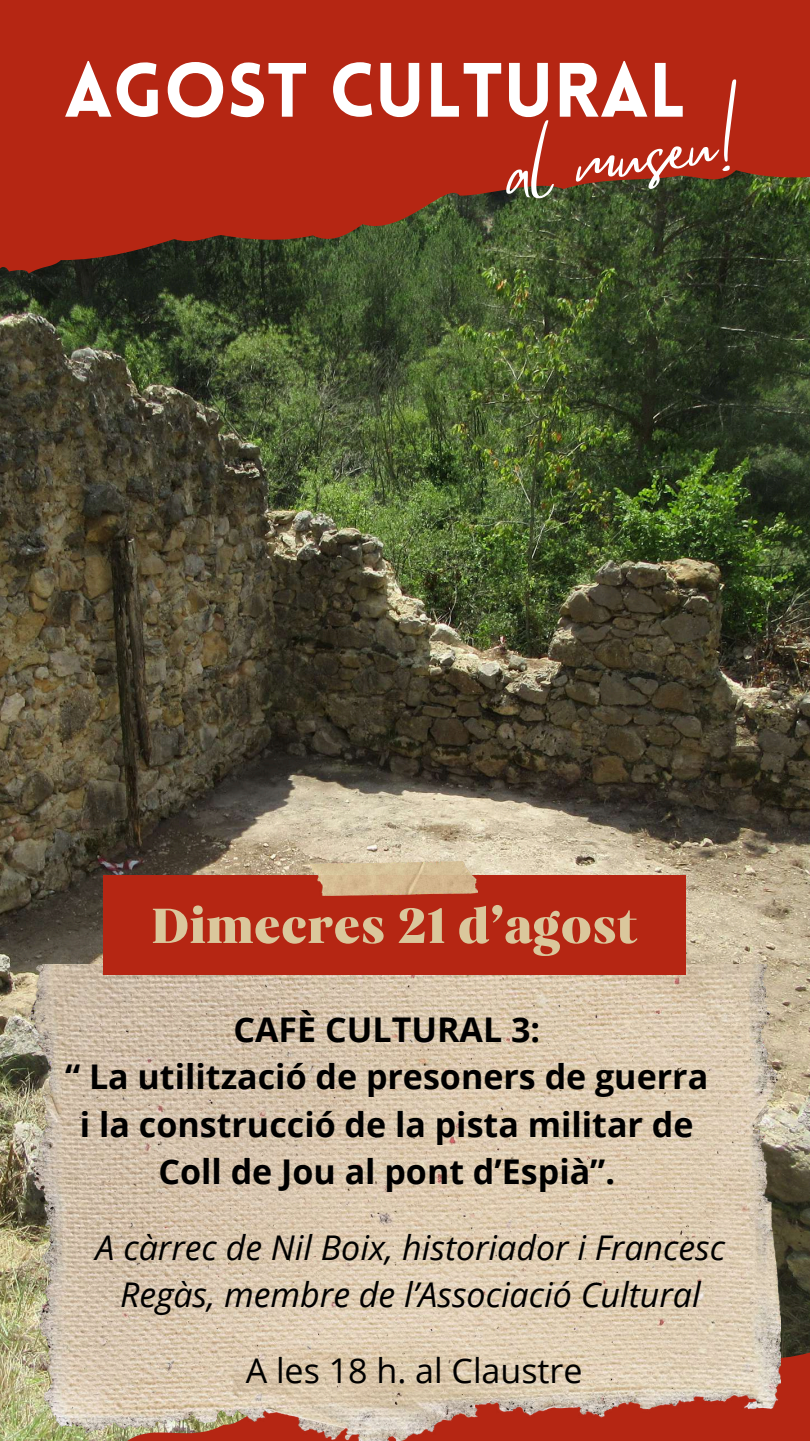
<style>
.page{position:relative;width:810px;height:1441px;background:#fff}
.page>*{position:absolute;margin:0;border:0;box-sizing:border-box;transform-origin:0 0}
.t1{font:900 75.2px "Lovelo";color:#fff}
.t2{font:67.3px "Mistrully";color:#fff}
.t3{font:50.3px "Carelia Upright";color:#dac79c}
.t4{font:700 34px/47.5px "Open Sans";color:#000;text-align:center}
.t5{font:italic 34px/47.5px "Open Sans";color:#000;text-align:center}
.t6{font:34px "Open Sans";color:#000}
</style>
<div class="page">
<div style="left:0;top:0;width:810px;height:1440px;background:#b52613"></div>
<img style="left:0;top:170px;width:810px;height:1270px">
<img style="left:30px;top:964px;width:751px;height:476px">
<div style="left:103px;top:875px;width:582px;height:99px;background:#b52613"></div>
<img style="left:311px;top:861px;width:167px;height:34px">
<h1 class="t1" style="left:64px;top:60px;width:624px">AGOST CULTURAL</h1>
<h2 class="t2" style="left:496px;top:122px;width:248px;rotate:-9deg">al museu!</h2>
<h3 class="t3" style="left:151px;top:896px;width:488px">Dimecres 21 d’agost</h3>
<p class="t4" style="left:65px;top:1004px;width:645px">CAFÈ CULTURAL 3:<br>“ La utilització de presoners de guerra i la construcció de la pista militar de<br>Coll de Jou al pont d’Espià”.</p>
<p class="t5" style="left:96px;top:1222px;width:631px">A càrrec de Nil Boix, historiador i Francesc<br>Regàs, membre de l’Associació Cultural</p>
<p class="t6" style="left:246px;top:1346px;width:338px">A les 18 h. al Claustre</p>
</div>
